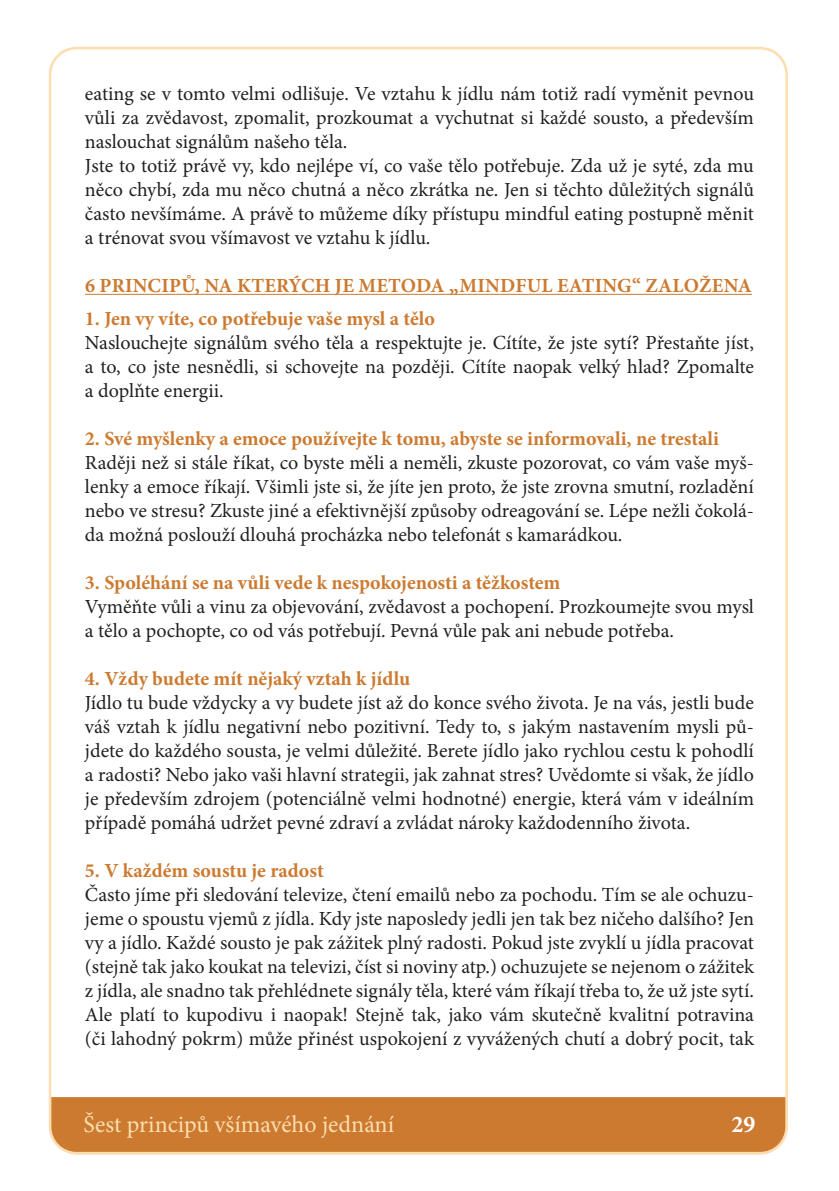
<style>
.page{position:relative;width:839px;height:1191px;background:#fff}
.page>*{position:absolute;margin:0;border:0;box-sizing:border-box;transform-origin:0 0}
.t1{font:24px "Minion Pro";color:#fedeb1}
.t2{font:700 24px "Minion Pro";color:#fff}
.t3{font:20px/24px "Minion Pro";color:#231f20;text-align:justify}
.t4{font:700 20px "Minion Pro";color:#cc7a30}
</style>
<div class="page">
<svg style="left:50px;top:1097px;width:734px;height:57px;background:#ce7f36"></svg>
<hr style="left:85px;top:294px;width:667px;height:1px;background:#cc7a30">
<p class="t3" style="left:85px;top:82px;width:670px;text-align:left">eating se v tomto velmi odlišuje. Ve vztahu k jídlu nám totiž radí vyměnit pevnou vůli za zvědavost, zpomalit, prozkoumat a vychutnat si každé sousto, a především naslouchat signálům našeho těla.<br>Jste to totiž právě vy, kdo nejlépe ví, co vaše tělo potřebuje. Zda už je syté, zda mu něco chybí, zda mu něco chutná a něco zkrátka ne. Jen si těchto důležitých signálů často nevšímáme. A právě to můžeme díky přístupu mindful eating postupně měnit a trénovat svou všímavost ve vztahu k jídlu.</p>
<p class="t4" style="left:85px;top:272px;width:668px">6 principů, na kterých je metoda „mindful eating“ založena</p>
<p class="t4" style="left:85px;top:304px;width:351px">1. Jen vy víte, co potřebuje vaše mysl a tělo</p>
<p class="t3" style="left:85px;top:330px;width:670px">Naslouchejte signálům svého těla a respektujte je. Cítíte, že jste sytí? Přestaňte jíst, a to, co jste nesnědli, si schovejte na později. Cítíte naopak velký hlad? Zpomalte a doplňte energii.</p>
<p class="t4" style="left:85px;top:424px;width:636px">2. Své myšlenky a emoce používejte k tomu, abyste se informovali, ne trestali</p>
<p class="t3" style="left:85px;top:450px;width:671px">Raději než si stále říkat, co byste měli a neměli, zkuste pozorovat, co vám vaše myš&shy;lenky a emoce říkají. Všimli jste si, že jíte jen proto, že jste zrovna smutní, rozladění nebo ve stresu? Zkuste jiné a efektivnější způsoby odreagování se. Lépe nežli čokolá&shy;da možná poslouží dlouhá procházka nebo telefonát s kamarádkou.</p>
<p class="t4" style="left:85px;top:568px;width:477px">3. Spoléhání se na vůli vede k nespokojenosti a těžkostem</p>
<p class="t3" style="left:85px;top:594px;width:671px">Vyměňte vůli a vinu za objevování, zvědavost a pochopení. Prozkoumejte svou mysl a tělo a pochopte, co od vás potřebují. Pevná vůle pak ani nebude potřeba.</p>
<p class="t4" style="left:85px;top:664px;width:327px">4. Vždy budete mít nějaký vztah k jídlu</p>
<p class="t3" style="left:85px;top:690px;width:671px">Jídlo tu bude vždycky a vy budete jíst až do konce svého života. Je na vás, jestli bude váš vztah k jídlu negativní nebo pozitivní. Tedy to, s jakým nastavením mysli pů&shy;jdete do každého sousta, je velmi důležité. Berete jídlo jako rychlou cestu k pohodlí a radosti? Nebo jako vaši hlavní strategii, jak zahnat stres? Uvědomte si však, že jídlo je především zdrojem (potenciálně velmi hodnotné) energie, která vám v ideálním případě pomáhá udržet pevné zdraví a zvládat nároky každodenního života.</p>
<p class="t4" style="left:85px;top:856px;width:240px">5. V každém soustu je radost</p>
<p class="t3" style="left:85px;top:882px;width:671px">Často jíme při sledování televize, čtení emailů nebo za pochodu. Tím se ale ochuzu&shy;jeme o spoustu vjemů z jídla. Kdy jste naposledy jedli jen tak bez ničeho dalšího? Jen vy a jídlo. Každé sousto je pak zážitek plný radosti. Pokud jste zvyklí u jídla pracovat (stejně tak jako koukat na televizi, číst si noviny atp.) ochuzujete se nejenom o zážitek z jídla, ale snadno tak přehlédnete signály těla, které vám říkají třeba to, že už jste sytí.<br>Ale platí to kupodivu i naopak! Stejně tak, jako vám skutečně kvalitní potravina (či lahodný pokrm) může přinést uspokojení z vyvážených chutí a dobrý pocit, tak</p>
<p class="t1" style="left:84px;top:1108px;width:312px">Šest principů všímavého jednání</p>
<p class="t2" style="left:731px;top:1107px;width:25px">29</p>
</div>
